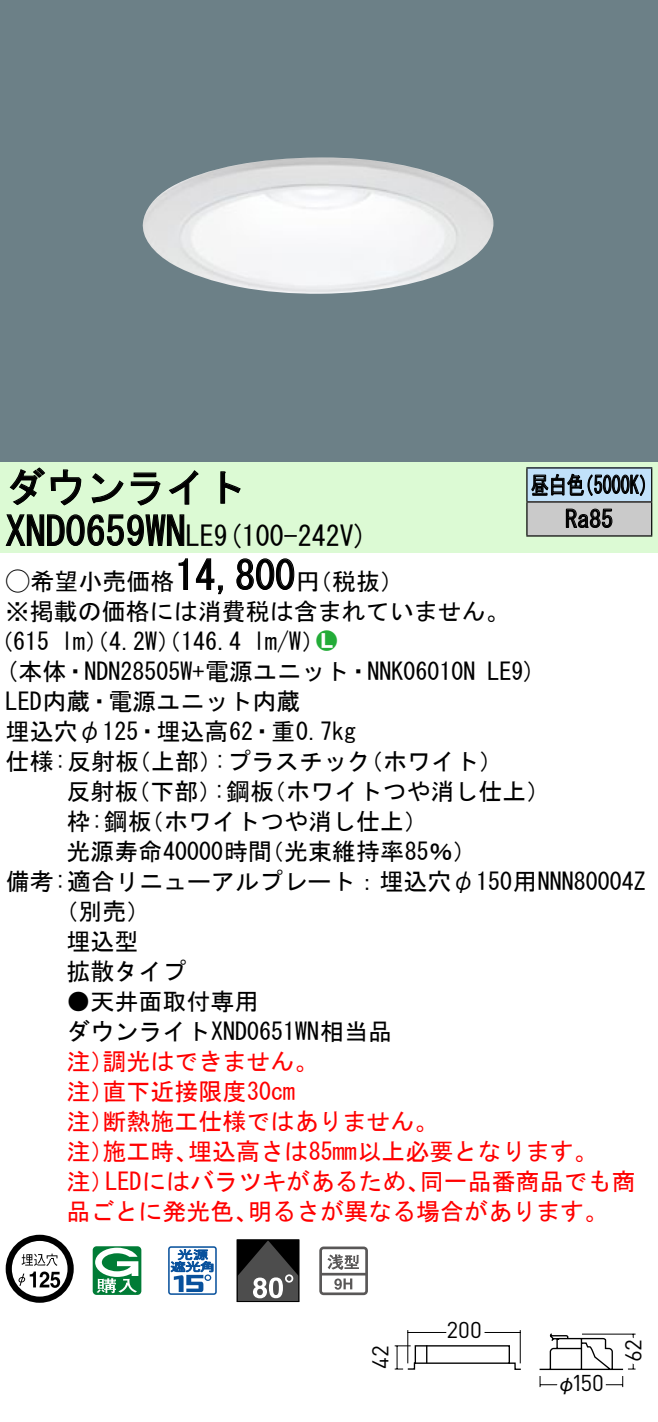
<style>
.page{position:relative;width:658px;height:1422px;background:#fff}
.page>*{position:absolute;margin:0;border:0;box-sizing:border-box;transform-origin:0 0}
.t1{font:40px "MS Gothic";color:#000}
.t2{font:28px "MS Gothic";color:#000}
.t3{font:24px/30.4px "MS Gothic";color:#000}
.t4{font:24px/30px "MS Gothic";color:#f00}
.t5{font:24px/34px "MS Gothic";color:#000;scale:.75 1}
.t6{font:24px "Ford Classification 1";color:#23ac38}
.t7{font:22.8px "DINOT";color:#000}
.t8{font:20px "Gothic BBB Pro Medium 90 pv RKSJ H";color:#000}
.s1{font-size:28px}
.s2{font-family:"Ford Classification 1"}
.s3{color:#fff}
</style>
<div class="page">
<div style="left:0;top:0;width:658px;height:462px;background:#6c8087"></div>
<img style="left:142px;top:157px;width:352px;height:137px">
<div style="left:0;top:462px;width:658px;height:90px;background:#dcfad4"></div>
<svg style="left:9px;top:467px;width:73px;height:39px"></svg>
<svg style="left:91px;top:473px;width:33px;height:30px"></svg>
<svg style="left:130px;top:472px;width:30px;height:34px"></svg>
<svg style="left:168px;top:470px;width:30px;height:35px"></svg>
<svg style="left:220px;top:471px;width:21px;height:33px"></svg>
<svg style="left:5px;top:514px;width:180px;height:32px"></svg>
<svg style="left:178px;top:558px;width:10px;height:32px"></svg>
<svg style="left:195px;top:558px;width:28px;height:37px"></svg>
<svg style="left:236px;top:558px;width:59px;height:32px"></svg>
<svg style="left:6px;top:1235px;width:68px;height:68px"></svg>
<svg style="left:93px;top:1246px;width:48px;height:49px"></svg>
<svg style="left:168px;top:1246px;width:49px;height:49px"></svg>
<div style="left:237px;top:1239px;width:62px;height:63px;border:1px solid #000"></div>
<svg style="left:237px;top:1240px;width:62px;height:61px;background:#474747"></svg>
<svg style="left:319px;top:1246px;width:49px;height:49px"></svg>
<div style="left:527px;top:468px;width:124px;height:34px;background:#c1e1fa"></div>
<div style="left:527px;top:502px;width:124px;height:34px;background:#cacaca"></div>
<hr style="left:526px;top:467px;width:126px;height:2px;background:#000">
<hr style="left:526px;top:468px;width:1px;height:33px;background:#000">
<hr style="left:651px;top:468px;width:1px;height:33px;background:#000">
<hr style="left:526px;top:501px;width:126px;height:2px;background:#000">
<hr style="left:526px;top:502px;width:1px;height:33px;background:#000">
<hr style="left:651px;top:502px;width:1px;height:33px;background:#000">
<hr style="left:526px;top:535px;width:126px;height:2px;background:#000">
<svg style="left:531px;top:473px;width:114px;height:23px"></svg>
<svg style="left:565px;top:508px;width:47px;height:20px"></svg>
<svg style="left:539px;top:1333px;width:97px;height:55px"></svg>
<svg style="left:394px;top:1330px;width:127px;height:40px"></svg>
<h1 class="t1" style="left:6px;top:467px;width:242px">ダウンライト</h1>
<p class="t2" style="left:214px;top:522px;width:155px">(9 100-242 (V</p>
<h1 class="t1" style="left:6px;top:511px;width:210px">XND0659WN<span class="s1">LE</span></h1>
<h1 class="t1" style="left:175px;top:555px;width:121px">14,800</h1>
<p class="t3" style="left:6px;top:566px;width:505px"><span class="s2">A</span>希望小売価格<br>※掲載の価格には消費税は含まれていません。</p>
<p class="t6" style="left:316px;top:629px;width:22px">2<span class="s3">7</span></p>
<p class="t3" style="left:296px;top:566px;width:109px">（円税抜(</p>
<p class="t3" style="left:253px;top:626px;width:73px">l m (W/</p>
<p class="t3" style="left:-11px;top:626px;width:62px">（615</p>
<p class="t3" style="left:61px;top:626px;width:182px">lm）（4.2 ）（W 146.4</p>
<p class="t5" style="left:565px;top:468px;width:65px;text-indent:-34px">昼白色<br>Ra85</p>
<p class="t5" style="left:575px;top:468px;width:109px">（5000 (K</p>
<p class="t3" style="left:6px;top:656px;width:471px">(本体・NDN28505 +W 電源ユニット・NNK06010N</p>
<p class="t3" style="left:6px;top:686px;width:296px">LED内蔵・電源ユニット内蔵</p>
<p class="t3" style="left:6px;top:716px;width:352px">埋込穴φ125・埋込高62・重0.7kg</p>
<p class="t3" style="left:359px;top:746px;width:145px">（ホワイト(</p>
<p class="t3" style="left:487px;top:656px;width:50px">LE (9</p>
<p class="t3" style="left:214px;top:746px;width:158px">:プラスチック</p>
<p class="t3" style="left:6px;top:746px;width:135px">仕様:反射板</p>
<p class="t3" style="left:127px;top:746px;width:97px">（上部）</p>
<p class="t3" style="left:66px;top:776px;width:74px">反射板</p>
<p class="t3" style="left:126px;top:776px;width:97px">（下部）</p>
<p class="t3" style="left:213px;top:776px;width:62px">:鋼板</p>
<p class="t3" style="left:262px;top:776px;width:289px">（ホワイトつや消し仕上(</p>
<p class="t3" style="left:66px;top:806px;width:87px">枠:鋼板</p>
<p class="t3" style="left:140px;top:806px;width:290px">（ホワイトつや消し仕上(</p>
<p class="t3" style="left:66px;top:836px;width:207px">光源寿命40000時間</p>
<p class="t3" style="left:6px;top:866px;width:641px">備考:適合リニューアルプレート：埋込穴φ150用NNN80004Z</p>
<p class="t3" style="left:54px;top:896px;width:98px">（別売(</p>
<p class="t3" style="left:66px;top:926px;width:74px">埋込型</p>
<p class="t3" style="left:66px;top:956px;width:121px">拡散タイプ</p>
<p class="t3" style="left:66px;top:986px;width:327px">●天井面取付専用<br>ダウンライトXND0651WN相当品</p>
<p class="t4" style="left:102px;top:1046px;width:217px">調光はできません。</p>
<p class="t3" style="left:260px;top:836px;width:218px">（光束維持率85％(</p>
<p class="t4" style="left:102px;top:1046px;width:194px;text-indent:-36px">注）<br>直下近接限度30cm</p>
<p class="t4" style="left:102px;top:1076px;width:337px;text-indent:-36px">注）<br>断熱施工仕様ではありません。</p>
<p class="t4" style="left:66px;top:1106px;width:49px">注）</p>
<p class="t4" style="left:188px;top:1136px;width:411px">埋込高さは85mm以上必要となります。</p>
<p class="t4" style="left:102px;top:1136px;width:97px">施工時、</p>
<p class="t4" style="left:66px;top:1136px;width:49px">注）</p>
<p class="t4" style="left:66px;top:1166px;width:49px">注）</p>
<p class="t4" style="left:105px;top:1166px;width:326px">LEDにはバラツキがあるため、</p>
<p class="t4" style="left:420px;top:1166px;width:217px">同一品番商品でも商</p>
<p class="t4" style="left:66px;top:1196px;width:194px">品ごとに発光色、</p>
<p class="t4" style="left:248px;top:1196px;width:362px">明るさが異なる場合があります。</p>
<p class="t7" style="left:364px;top:1369px;width:25px;rotate:-90deg">42</p>
<p class="t7" style="left:446px;top:1314px;width:37px">200</p>
<p class="t7" style="left:571px;top:1367px;width:34px">150</p>
<p class="t8" style="left:556px;top:1367px;width:21px">φ</p>
<p class="t7" style="left:617px;top:1362px;width:24px;rotate:-90deg">62</p>
</div>
